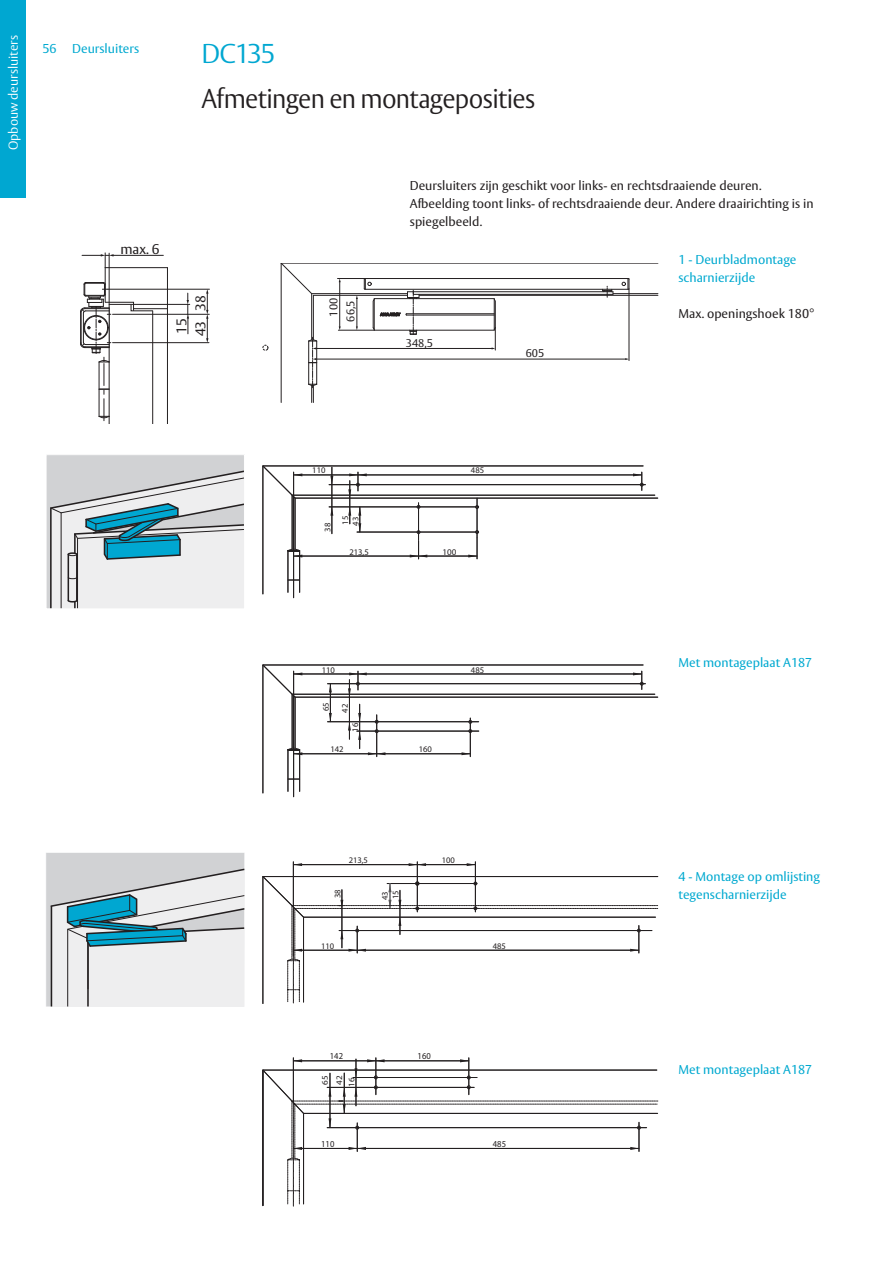
<style>
.page{position:relative;width:893px;height:1263px;background:#fff}
.page>*{position:absolute;margin:0;border:0;box-sizing:border-box;transform-origin:0 0}
.t1{font:300 27px "ASSA Vesta";letter-spacing:-.03em;color:#231f20;scale:.95 1}
.t2{font:300 27px "ASSA Vesta";letter-spacing:-.055em;color:#00a7d1}
.t3{font:13.95px/19px "ASSA Vesta";color:#231f20}
.t4{font:12.75px/18px "ASSA Vesta";color:#231f20}
.t5{font:12.75px/18px "ASSA Vesta";color:#00a9d0}
.t6{font:300 12.75px "ASSA Vesta";color:#fff}
.t7{font:11.1px "ASSA Vesta";color:#231f20}
.t8{font:9.15px "Myriad Pro";color:#231f20;scale:.94 1}
.t9{font:8.7px "Myriad Pro";color:#231f20;scale:1.04 1}
.t10{font:8.55px/10.1px "Myriad Pro";color:#231f20}
.t11{font:8.55px "Myriad Pro";color:#231f20;scale:1.07 1}
</style>
<div class="page">
<div style="left:0;top:0;width:26px;height:198px;background:#00a7d1"></div>
<hr style="left:313px;top:295px;width:1px;height:45px;background:#231f20">
<hr style="left:311px;top:294px;width:1px;height:46px;background:#231f20">
<hr style="left:312px;top:293px;width:346px;height:1px;background:#231f20">
<hr style="left:313px;top:295px;width:345px;height:1px;background:#231f20">
<svg style="left:282px;top:264px;width:30px;height:30px"></svg>
<hr style="left:281px;top:263px;width:1px;height:140px;background:#231f20">
<hr style="left:281px;top:263px;width:377px;height:1px;background:#231f20">
<hr style="left:316px;top:359px;width:310px;height:1px;background:#231f20">
<svg style="left:308px;top:337px;width:9px;height:66px"></svg>
<hr style="left:316px;top:348px;width:176px;height:1px;background:#231f20">
<hr style="left:629px;top:289px;width:1px;height:72px;background:#231f20">
<svg style="left:262px;top:345px;width:6px;height:6px"></svg>
<svg style="left:337px;top:278px;width:292px;height:72px"></svg>
<hr style="left:105px;top:267px;width:62px;height:1px;background:#231f20">
<hr style="left:167px;top:268px;width:1px;height:41px;background:#231f20">
<hr style="left:105px;top:268px;width:1px;height:34px;background:#231f20">
<svg style="left:80px;top:282px;width:88px;height:142px"></svg>
<hr style="left:113px;top:342px;width:96px;height:1px;background:#231f20">
<hr style="left:113px;top:314px;width:96px;height:1px;background:#231f20">
<svg style="left:187px;top:293px;width:2px;height:41px"></svg>
<hr style="left:109px;top:253px;width:1px;height:51px;background:#231f20">
<svg style="left:82px;top:253px;width:32px;height:15px"></svg>
<hr style="left:113px;top:255px;width:50px;height:1px;background:#231f20">
<svg style="left:206px;top:290px;width:2px;height:53px"></svg>
<hr style="left:108px;top:289px;width:101px;height:1px;background:#231f20">
<hr style="left:131px;top:304px;width:59px;height:1px;background:#231f20">
<hr style="left:292px;top:495px;width:363px;height:1px;background:#231f20">
<hr style="left:263px;top:466px;width:380px;height:1px;background:#231f20">
<hr style="left:295px;top:498px;width:363px;height:1px;background:#231f20">
<hr style="left:294px;top:556px;width:124px;height:1px;background:#231f20">
<hr style="left:332px;top:467px;width:1px;height:67px;background:#231f20">
<svg style="left:262px;top:465px;width:40px;height:133px"></svg>
<hr style="left:294px;top:475px;width:64px;height:1px;background:#231f20">
<svg style="left:329px;top:472px;width:316px;height:87px"></svg>
<hr style="left:418px;top:556px;width:59px;height:1px;background:#231f20">
<div style="left:46px;top:455px;width:198px;height:154px;background:#d1d2d4"></div>
<svg style="left:50px;top:470px;width:193px;height:137px"></svg>
<div style="left:46px;top:454px;width:199px;height:155px;border:1px solid #fff"></div>
<hr style="left:292px;top:694px;width:363px;height:1px;background:#231f20">
<hr style="left:263px;top:665px;width:380px;height:1px;background:#231f20">
<hr style="left:295px;top:697px;width:363px;height:1px;background:#231f20">
<hr style="left:294px;top:754px;width:83px;height:1px;background:#231f20">
<hr style="left:359px;top:704px;width:1px;height:45px;background:#231f20">
<svg style="left:348px;top:722px;width:3px;height:9px"></svg>
<hr style="left:349px;top:680px;width:1px;height:59px;background:#231f20">
<svg style="left:329px;top:713px;width:3px;height:8px"></svg>
<hr style="left:327px;top:721px;width:152px;height:1px;background:#231f20">
<hr style="left:330px;top:684px;width:1px;height:38px;background:#231f20">
<svg style="left:327px;top:671px;width:318px;height:26px"></svg>
<svg style="left:262px;top:664px;width:40px;height:133px"></svg>
<hr style="left:294px;top:674px;width:64px;height:1px;background:#231f20">
<svg style="left:357px;top:713px;width:122px;height:44px"></svg>
<hr style="left:377px;top:754px;width:93px;height:1px;background:#231f20">
<hr style="left:263px;top:877px;width:1px;height:127px;background:#231f20">
<svg style="left:262px;top:862px;width:396px;height:141px"></svg>
<svg style="left:46px;top:853px;width:199px;height:154px"></svg>
<svg style="left:262px;top:1058px;width:396px;height:148px"></svg>
<p class="t6" style="left:8px;top:150px;width:116px;rotate:-90deg">Opbouw deursluiters</p>
<h1 class="t2" style="left:201px;top:42px;width:76px">DC135</h1>
<p class="t5" style="left:43px;top:40px;width:98px">56 Deursluiters</p>
<h1 class="t1" style="left:201px;top:87px;width:353px">Afmetingen en montageposities</h1>
<p class="t3" style="left:120px;top:240px;width:41px">max. 6</p>
<p class="t3" style="left:192px;top:311px;width:17px;rotate:-90deg">38</p>
<p class="t3" style="left:173px;top:336px;width:19px;rotate:-90deg">15<br>43</p>
<p class="t7" style="left:327px;top:317px;width:20px;rotate:-90deg">100</p>
<p class="t7" style="left:344px;top:322px;width:22px;rotate:-90deg">66,5</p>
<p class="t4" style="left:410px;top:178px;width:405px">Deursluiters zijn geschikt voor links- en rechtsdraaiende deuren.<br>Afbeelding toont links- of rechtsdraaiende deur. Andere draairichting is in spiegelbeeld.</p>
<p class="t7" style="left:406px;top:336px;width:29px">348,5</p>
<p class="t7" style="left:526px;top:347px;width:20px">605</p>
<p class="t5" style="left:678px;top:252px;width:120px">1 - Deurbladmontage scharnierzijde</p>
<p class="t4" style="left:678px;top:305px;width:138px">Max. openingshoek 180°</p>
<p class="t10" style="left:312px;top:465px;width:15px">110</p>
<p class="t10" style="left:322px;top:532px;width:10px;rotate:-90deg">38</p>
<p class="t10" style="left:340px;top:526px;width:11px;rotate:-90deg">15<br>43</p>
<p class="t10" style="left:349px;top:547px;width:21px">213,5</p>
<p class="t10" style="left:322px;top:665px;width:15px">110</p>
<p class="t10" style="left:321px;top:711px;width:10px;rotate:-90deg">65</p>
<p class="t10" style="left:340px;top:713px;width:10px;rotate:-90deg">42</p>
<p class="t10" style="left:350px;top:732px;width:10px;rotate:-90deg">16</p>
<p class="t10" style="left:330px;top:744px;width:15px">142</p>
<p class="t10" style="left:349px;top:855px;width:21px">213,5</p>
<p class="t10" style="left:471px;top:465px;width:15px">485</p>
<p class="t9" style="left:442px;top:547px;width:15px">100</p>
<p class="t10" style="left:419px;top:744px;width:15px">160</p>
<p class="t10" style="left:471px;top:665px;width:15px">485</p>
<p class="t10" style="left:442px;top:855px;width:15px">100</p>
<p class="t5" style="left:678px;top:655px;width:135px">Met montageplaat A187</p>
<p class="t10" style="left:332px;top:898px;width:10px;rotate:-90deg">38</p>
<p class="t10" style="left:390px;top:899px;width:10px;rotate:-90deg">15</p>
<p class="t10" style="left:380px;top:900px;width:10px;rotate:-90deg">43</p>
<p class="t10" style="left:321px;top:941px;width:15px">110</p>
<p class="t10" style="left:493px;top:941px;width:15px">485</p>
<p class="t8" style="left:330px;top:1051px;width:15px">142</p>
<p class="t8" style="left:418px;top:1051px;width:15px">160</p>
<p class="t11" style="left:320px;top:1085px;width:10px;rotate:-90deg">65</p>
<p class="t11" style="left:334px;top:1085px;width:10px;rotate:-90deg">42</p>
<p class="t11" style="left:346px;top:1087px;width:10px;rotate:-90deg">16</p>
<p class="t8" style="left:321px;top:1138px;width:15px">110</p>
<p class="t8" style="left:493px;top:1138px;width:15px">485</p>
<p class="t5" style="left:678px;top:869px;width:143px">4 - Montage op omlijsting tegenscharnierzijde</p>
<p class="t5" style="left:678px;top:1061px;width:135px">Met montageplaat A187</p>
</div>
